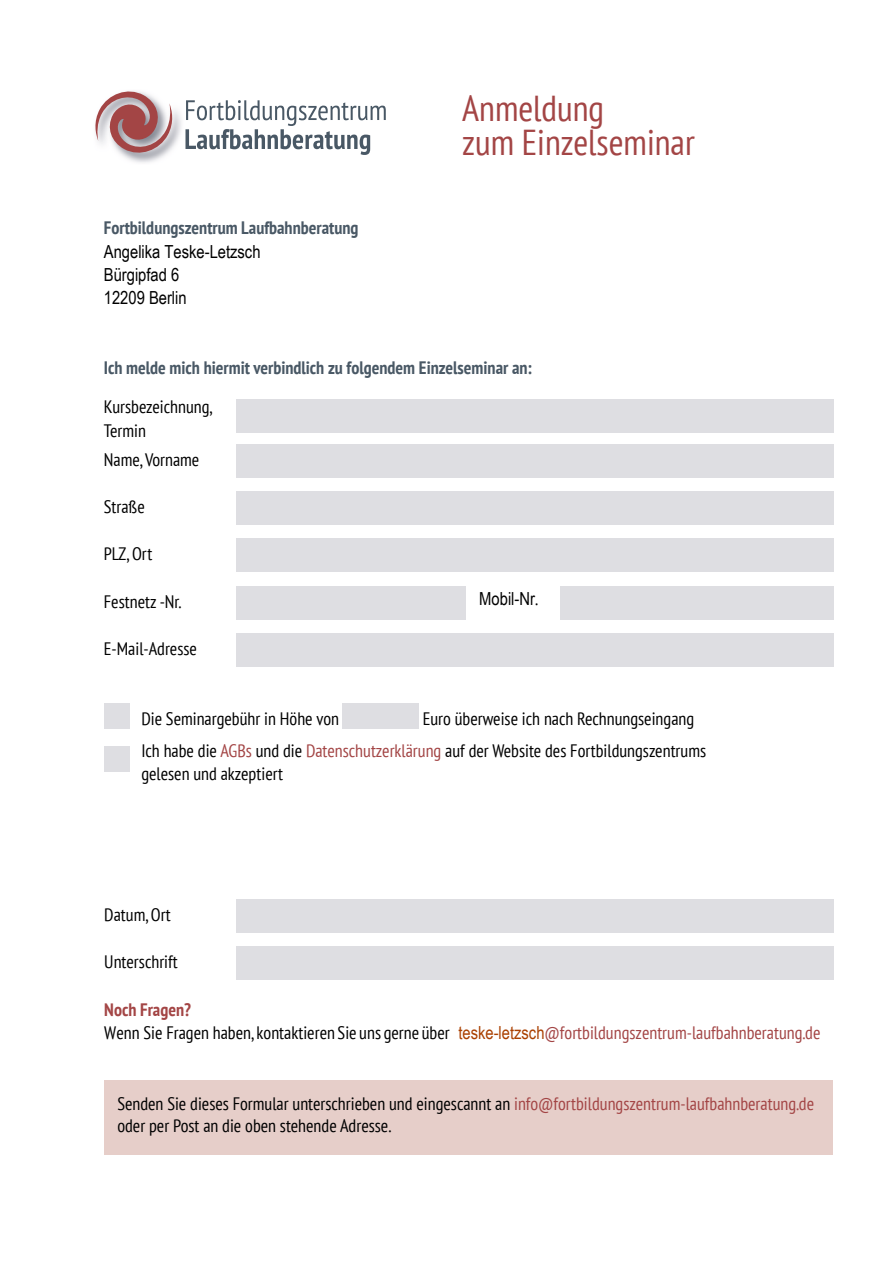
<style>
.page{position:relative;width:893px;height:1263px;background:#fff}
.page>*{position:absolute;margin:0;border:0;box-sizing:border-box;transform-origin:0 0}
.t1{font:condensed 36px/34.5px "PT Sans";color:#a34545}
.t2{font:condensed 18px/23.2px "PT Sans";color:#000}
.t3{font:700 condensed 18px "PT Sans";color:#495865}
.t4{font:18px/23px "Arial Narrow";color:#000}
.s1{font-family:"PT Sans";font-stretch:condensed}
.s2{color:#a34545}
.s3{font-weight:700;color:#a34545}
.s4{font-family:"Arial Narrow";font-stretch:normal;color:#aa4000}
</style>
<div class="page">
<div style="left:236px;top:399px;width:597px;height:34px;background:#dedee2"></div>
<div style="left:236px;top:444px;width:597px;height:34px;background:#dedee2"></div>
<div style="left:236px;top:491px;width:597px;height:34px;background:#dedee2"></div>
<div style="left:236px;top:538px;width:597px;height:34px;background:#dedee2"></div>
<div style="left:236px;top:586px;width:229px;height:33px;background:#dedee2"></div>
<div style="left:560px;top:586px;width:273px;height:33px;background:#dedee2"></div>
<div style="left:236px;top:633px;width:597px;height:34px;background:#dedee2"></div>
<div style="left:104px;top:704px;width:25px;height:25px;background:#dedee2"></div>
<div style="left:343px;top:704px;width:76px;height:25px;background:#dedee2"></div>
<div style="left:104px;top:746px;width:25px;height:26px;background:#dedee2"></div>
<svg style="left:185px;top:100px;width:201px;height:55px"></svg>
<img style="left:126px;top:110px;width:55px;height:53px">
<svg style="left:95px;top:91px;width:80px;height:67px"></svg>
<div style="left:237px;top:899px;width:597px;height:34px;background:#dedee2"></div>
<div style="left:237px;top:946px;width:597px;height:34px;background:#dedee2"></div>
<div style="left:105px;top:1080px;width:728px;height:74px;background:#e6cec9"></div>
<p class="t3" style="left:104px;top:215px;width:256px">Fortbildungszentrum Laufbahnberatung</p>
<p class="t4" style="left:104px;top:239px;width:158px">Angelika Teske-Letzsch<br>Bürgipfad 6<br>12209 Berlin</p>
<h1 class="t1" style="left:462px;top:90px;width:234px">Anmeldung<br>zum Einzelseminar</h1>
<p class="t3" style="left:104px;top:355px;width:430px">Ich melde mich hiermit verbindlich zu folgendem Einzelseminar an:</p>
<p class="t2" style="left:104px;top:395px;width:110px">Kursbezeichnung,<br>Termin</p>
<p class="t2" style="left:104px;top:448px;width:97px">Name, Vorname</p>
<p class="t2" style="left:104px;top:495px;width:43px">Straße</p>
<p class="t2" style="left:104px;top:542px;width:50px">PLZ, Ort</p>
<p class="t2" style="left:104px;top:589px;width:79px">Festnetz -Nr.</p>
<p class="t4" style="left:479px;top:586px;width:60px">Mobil-Nr<span class="s1">.</span></p>
<p class="t2" style="left:104px;top:636px;width:95px">E-Mail-Adresse</p>
<p class="t2" style="left:141px;top:706px;width:199px">Die Seminargebühr in Höhe von</p>
<p class="t2" style="left:141px;top:702px;width:566px;line-height:32.1px;text-indent:281px">Euro überweise ich nach Rechnungseingang<br>Ich habe die <span class="s2">AGBs</span> und die <span class="s2">Datenschutzerklärung</span> auf der Website des Fortbildungszentrums</p>
<p class="t2" style="left:141px;top:762px;width:143px">gelesen und akzeptiert</p>
<p class="t2" style="left:104px;top:902px;width:68px">Datum, Ort</p>
<p class="t2" style="left:104px;top:949px;width:75px">Unterschrift</p>
<p class="t2" style="left:104px;top:998px;width:718px;line-height:22.4px"><span class="s3">Noch Fragen?<br></span>Wenn Sie Fragen haben, kontaktieren Sie uns gerne über <span class="s4">teske-letzsch</span><span class="s2">@fortbildungszentrum-laufbahnberatung.de</span></p>
<p class="t2" style="left:117px;top:1093px;width:698px;line-height:21.6px">Senden Sie dieses Formular unterschrieben und eingescannt an <span class="s2">info@fortbildungszentrum-laufbahnberatung.de </span>oder per Post an die oben stehende Adresse.</p>
</div>
